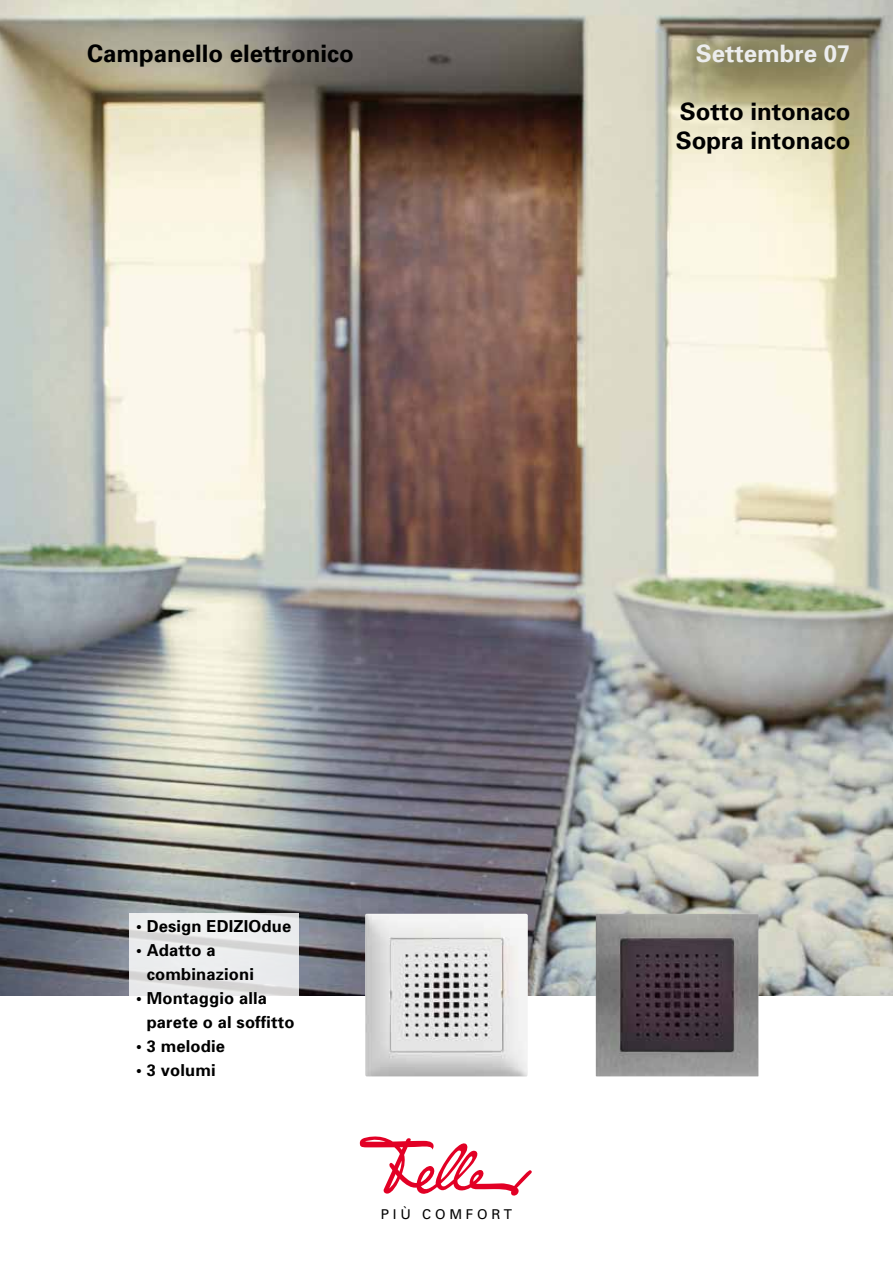
<style>
.page{position:relative;width:893px;height:1263px;background:#fff}
.page>*{position:absolute;margin:0;border:0;box-sizing:border-box;transform-origin:0 0}
.t1{font:700 24px/28.8px "Univers";color:#000}
.t2{font:700 24px "Univers";color:#eceded}
.t3{font:700 16.5px/24px "Univers";letter-spacing:.01em;color:#000}
.t4{font:13.5px "Univers";letter-spacing:.28em;color:#000}
</style>
<div class="page">
<img style="left:0;top:0;width:893px;height:995px">
<img style="left:365px;top:914px;width:163px;height:162px">
<img style="left:596px;top:914px;width:162px;height:162px">
<svg style="left:129px;top:913px;width:170px;height:83px;background:#e7e8e8"></svg>
<svg style="left:360px;top:1136px;width:172px;height:60px"></svg>
<h1 class="t1" style="left:87px;top:38px;width:268px">Campanello elettronico</h1>
<h1 class="t2" style="left:696px;top:38px;width:156px">Settembre 07</h1>
<h1 class="t1" style="left:676px;top:96px;width:176px">Sotto intonaco<br>Sopra intonaco</h1>
<p class="t3" style="left:136px;top:913px;width:157px">• Design EDIZIOdue</p>
<p class="t3" style="left:147px;top:937px;width:109px;text-indent:-11px">• Adatto a combinazioni</p>
<p class="t3" style="left:147px;top:985px;width:149px;text-indent:-11px">• Montaggio alla parete o al soffitto</p>
<p class="t3" style="left:136px;top:1033px;width:90px">• 3 melodie</p>
<p class="t3" style="left:136px;top:1057px;width:81px">• 3 volumi</p>
<p class="t4" style="left:381px;top:1205px;width:133px">PIÙ COMFORT</p>
</div>
